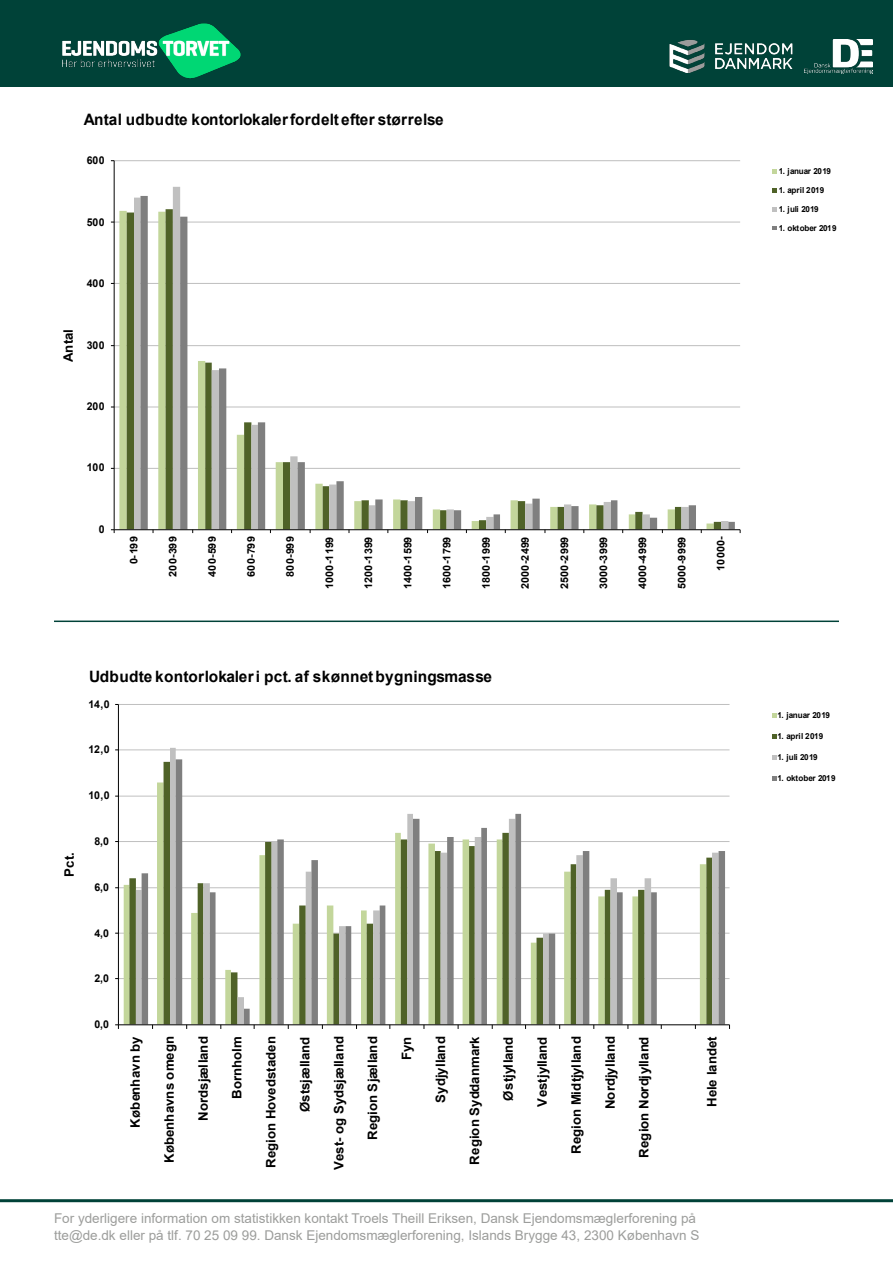
<style>
.page{position:relative;width:893px;height:1263px;background:#fff}
.page>*{position:absolute;margin:0;border:0;box-sizing:border-box;transform-origin:0 0}
.t1{font:700 15.75px "Arial";letter-spacing:.02em;color:#000}
.t2{font:13.5px/16.2px "Arial";color:#9c9d9b}
.t3{font:700 13.05px "Arial";letter-spacing:.005em;color:#000}
.t4{font:700 12.9px "Arial";letter-spacing:-.005em;color:#000}
.t5{font:700 10.8px "Arial";letter-spacing:-.02em;color:#000}
.t6{font:700 10.5px "Arial";letter-spacing:-.02em;color:#000}
.t7{font:700 8.25px "Arial";letter-spacing:-.035em;color:#000}
.t8{font:700 8.25px "Arial";letter-spacing:-.01em;color:#000}
.t9{font:700 8.25px "Arial";letter-spacing:.01em;color:#000}
</style>
<div class="page">
<hr style="left:0;top:1199px;width:893px;height:3px;background:#004238">
<hr style="left:54px;top:620px;width:785px;height:2px;background:#004238">
<hr style="left:114px;top:468px;width:626px;height:1px;background:#bfbfbf">
<hr style="left:114px;top:407px;width:626px;height:1px;background:#bfbfbf">
<hr style="left:114px;top:345px;width:626px;height:1px;background:#bfbfbf">
<hr style="left:114px;top:283px;width:626px;height:1px;background:#bfbfbf">
<hr style="left:114px;top:222px;width:626px;height:1px;background:#bfbfbf">
<hr style="left:114px;top:160px;width:626px;height:1px;background:#bfbfbf">
<svg style="left:134px;top:187px;width:47px;height:342px;fill:#c0c0c0"></svg>
<svg style="left:140px;top:196px;width:595px;height:333px"></svg>
<hr style="left:114px;top:161px;width:1px;height:369px;background:#000">
<hr style="left:114px;top:529px;width:626px;height:1px;background:#000">
<svg style="left:111px;top:529px;width:4px;height:4px"></svg>
<svg style="left:773px;top:169px;width:4px;height:5px"></svg>
<svg style="left:773px;top:188px;width:4px;height:5px"></svg>
<svg style="left:773px;top:208px;width:4px;height:4px"></svg>
<svg style="left:773px;top:227px;width:4px;height:3px"></svg>
<hr style="left:118px;top:978px;width:611px;height:1px;background:#c0c0c0">
<hr style="left:118px;top:933px;width:611px;height:1px;background:#c0c0c0">
<hr style="left:118px;top:887px;width:611px;height:1px;background:#c0c0c0">
<hr style="left:118px;top:841px;width:611px;height:1px;background:#c0c0c0">
<hr style="left:118px;top:796px;width:611px;height:1px;background:#c0c0c0">
<hr style="left:118px;top:749px;width:611px;height:1px;background:#c0c0c0">
<hr style="left:118px;top:704px;width:611px;height:1px;background:#c0c0c0">
<svg style="left:136px;top:748px;width:582px;height:276px"></svg>
<svg style="left:142px;top:759px;width:583px;height:265px"></svg>
<hr style="left:118px;top:704px;width:1px;height:321px;background:#000">
<hr style="left:118px;top:1024px;width:611px;height:1px;background:#000">
<svg style="left:115px;top:1024px;width:4px;height:5px"></svg>
<svg style="left:772px;top:713px;width:4px;height:4px"></svg>
<svg style="left:772px;top:735px;width:4px;height:4px"></svg>
<svg style="left:772px;top:755px;width:4px;height:4px"></svg>
<svg style="left:772px;top:777px;width:4px;height:4px"></svg>
<div style="left:0;top:0;width:893px;height:87px;background:#004238"></div>
<img style="left:62px;top:23px;width:179px;height:56px">
<img style="left:805px;top:39px;width:68px;height:35px">
<img style="left:669px;top:40px;width:124px;height:32px">
<p class="t1" style="left:84px;top:108px;width:362px">Antal udbudte kontorlokaler fordelt efter størrelse</p>
<p class="t5" style="left:87px;top:153px;width:19px">600</p>
<p class="t5" style="left:87px;top:214px;width:19px">500</p>
<p class="t5" style="left:87px;top:276px;width:19px">400</p>
<p class="t4" style="left:59px;top:362px;width:34px;rotate:-90deg">Antal</p>
<p class="t5" style="left:87px;top:337px;width:19px">300</p>
<p class="t5" style="left:87px;top:399px;width:19px">200</p>
<p class="t5" style="left:87px;top:460px;width:19px">100</p>
<p class="t5" style="left:99px;top:521px;width:7px">0</p>
<p class="t6" style="left:126px;top:564px;width:30px;rotate:-90deg">0-199</p>
<p class="t6" style="left:165px;top:577px;width:42px;rotate:-90deg">200-399</p>
<p class="t6" style="left:205px;top:577px;width:42px;rotate:-90deg">400-599</p>
<p class="t6" style="left:244px;top:577px;width:42px;rotate:-90deg">600-799</p>
<p class="t6" style="left:283px;top:577px;width:42px;rotate:-90deg">800-999</p>
<p class="t6" style="left:322px;top:589px;width:54px;rotate:-90deg">1000-1199</p>
<p class="t6" style="left:361px;top:589px;width:54px;rotate:-90deg">1200-1399</p>
<p class="t6" style="left:400px;top:589px;width:54px;rotate:-90deg">1400-1599</p>
<p class="t6" style="left:439px;top:589px;width:54px;rotate:-90deg">1600-1799</p>
<p class="t6" style="left:479px;top:589px;width:54px;rotate:-90deg">1800-1999</p>
<p class="t6" style="left:518px;top:589px;width:54px;rotate:-90deg">2000-2499</p>
<p class="t6" style="left:557px;top:589px;width:54px;rotate:-90deg">2500-2999</p>
<p class="t6" style="left:596px;top:589px;width:54px;rotate:-90deg">3000-3999</p>
<p class="t6" style="left:635px;top:589px;width:54px;rotate:-90deg">4000-4999</p>
<p class="t6" style="left:674px;top:589px;width:54px;rotate:-90deg">5000-9999</p>
<p class="t6" style="left:713px;top:570px;width:36px;rotate:-90deg">10000-</p>
<p class="t3" style="left:60px;top:877px;width:26px;rotate:-90deg">Pct.</p>
<p class="t1" style="left:89px;top:665px;width:404px">Udbudte kontorlokaler i pct. af skønnet bygningsmasse</p>
<p class="t5" style="left:88px;top:696px;width:23px">14,0</p>
<p class="t5" style="left:88px;top:742px;width:23px">12,0</p>
<p class="t5" style="left:88px;top:788px;width:23px">10,0</p>
<p class="t5" style="left:94px;top:834px;width:16px">8,0</p>
<p class="t5" style="left:94px;top:879px;width:16px">6,0</p>
<p class="t5" style="left:94px;top:925px;width:16px">4,0</p>
<p class="t5" style="left:94px;top:971px;width:16px">2,0</p>
<p class="t5" style="left:94px;top:1017px;width:16px">0,0</p>
<p class="t3" style="left:126px;top:1128px;width:93px;rotate:-90deg">København by</p>
<p class="t3" style="left:160px;top:1163px;width:128px;rotate:-90deg">Københavns omegn</p>
<p class="t3" style="left:194px;top:1121px;width:86px;rotate:-90deg">Nordsjælland</p>
<p class="t3" style="left:228px;top:1099px;width:64px;rotate:-90deg">Bornholm</p>
<p class="t3" style="left:262px;top:1168px;width:133px;rotate:-90deg">Region Hovedstaden</p>
<p class="t3" style="left:296px;top:1112px;width:77px;rotate:-90deg">Østsjælland</p>
<p class="t3" style="left:330px;top:1170px;width:136px;rotate:-90deg">Vest- og Sydsjælland</p>
<p class="t3" style="left:363px;top:1140px;width:105px;rotate:-90deg">Region Sjælland</p>
<p class="t3" style="left:397px;top:1060px;width:25px;rotate:-90deg">Fyn</p>
<p class="t3" style="left:431px;top:1103px;width:68px;rotate:-90deg">Sydjylland</p>
<p class="t3" style="left:465px;top:1164px;width:129px;rotate:-90deg">Region Syddanmark</p>
<p class="t3" style="left:499px;top:1100px;width:66px;rotate:-90deg">Østjylland</p>
<p class="t3" style="left:533px;top:1106px;width:71px;rotate:-90deg">Vestjylland</p>
<p class="t3" style="left:567px;top:1154px;width:119px;rotate:-90deg">Region Midtjylland</p>
<p class="t3" style="left:601px;top:1109px;width:75px;rotate:-90deg">Nordjylland</p>
<p class="t3" style="left:635px;top:1158px;width:123px;rotate:-90deg">Region Nordjylland</p>
<p class="t3" style="left:703px;top:1107px;width:72px;rotate:-90deg">Hele landet</p>
<p class="t2" style="left:54px;top:1210px;width:647px">For yderligere information om statistikken kontakt Troels Theill Eriksen, Dansk Ejendomsmæglerforening på tte@de.dk eller på tlf. 70 25 09 99. Dansk Ejendomsmæglerforening, Islands Brygge 43, 2300 København S</p>
<p class="t7" style="left:779px;top:166px;width:54px">1. januar 2019</p>
<p class="t9" style="left:779px;top:184px;width:47px">1. april 2019</p>
<p class="t7" style="left:779px;top:203px;width:42px">1. juli 2019</p>
<p class="t8" style="left:779px;top:222px;width:59px">1. oktober 2019</p>
<p class="t7" style="left:777px;top:709px;width:54px">1. januar 2019</p>
<p class="t9" style="left:777px;top:730px;width:47px">1. april 2019</p>
<p class="t7" style="left:777px;top:751px;width:42px">1. juli 2019</p>
<p class="t8" style="left:777px;top:772px;width:60px">1. oktober 2019</p>
</div>
